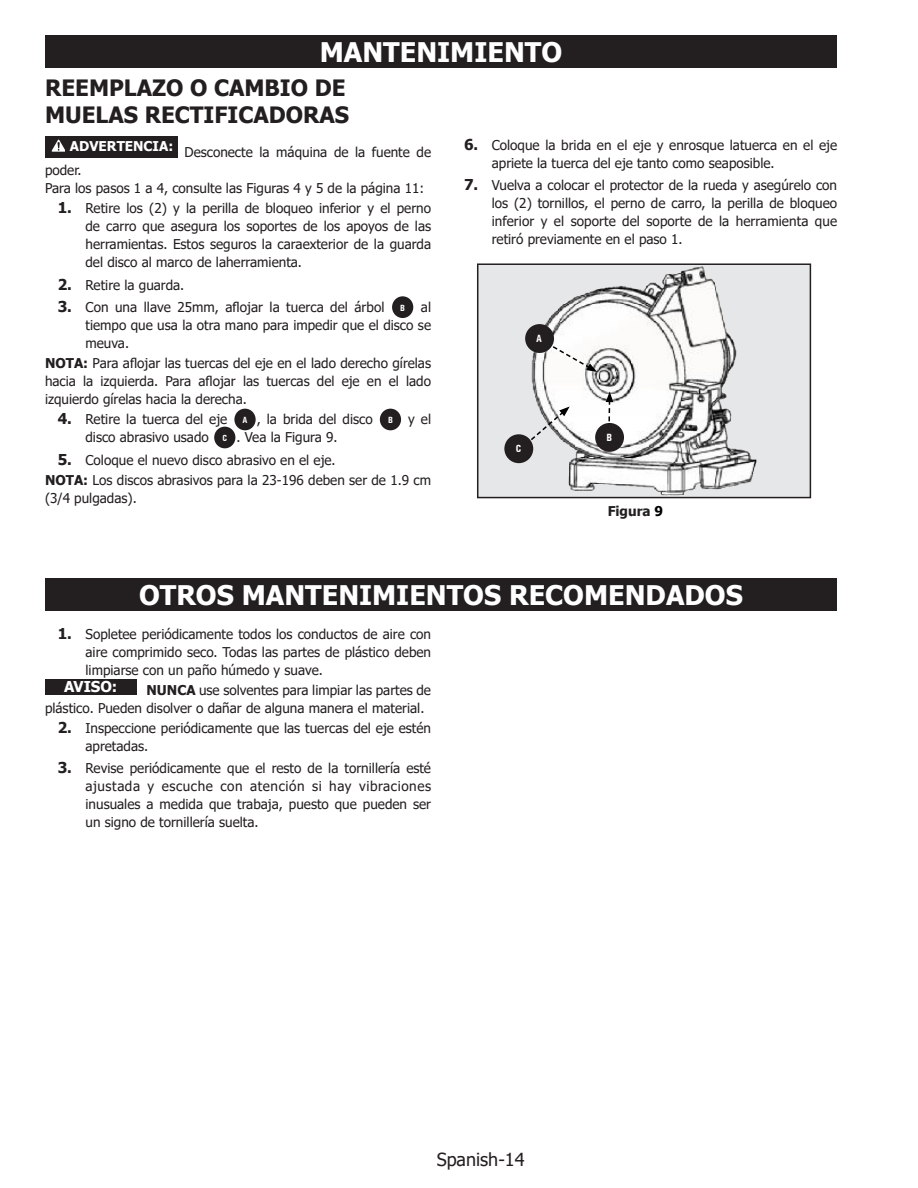
<style>
.page{position:relative;width:918px;height:1188px;background:#fff}
.page>*{position:absolute;margin:0;border:0;box-sizing:border-box;transform-origin:0 0}
.t1{font:700 27px "Tahoma";color:#fff}
.t2{font:700 22.5px/27px "Tahoma";color:#231f20}
.t3{font:18px "Tahoma";color:#231f20}
.t4{font:700 15px "Tahoma";letter-spacing:-.005em;color:#fff}
.t5{font:13.5px/18px "Tahoma";color:#231f20;text-align:justify}
.Body_Text_10_11{font:700 13.5px "Tahoma";color:#fff}
.t6{font:700 13.5px "Tahoma";color:#231f20}
.Table_of_Contents{font:700 condensed 10.5px "Univers";color:#fff}
.Table_of_Contents-2{font:700 condensed 9px "Univers";color:#fff}
.s1{font-weight:700;font-size:15px}
.s2{font-weight:700}
.s3{color:#000}
</style>
<div class="page">
<div style="left:45px;top:35px;width:792px;height:32px;background:#231f20"></div>
<div style="left:45px;top:578px;width:792px;height:32px;background:#231f20"></div>
<div style="left:45px;top:136px;width:105px;height:21px;background:#231f20"></div>
<svg style="left:52px;top:140px;width:13px;height:12px"></svg>
<div style="left:66px;top:136px;width:112px;height:21px;background:#231f20"></div>
<div style="left:392px;top:296px;width:21px;height:22px;background:#231f20;border-radius:50%"></div>
<div style="left:234px;top:409px;width:22px;height:21px;background:#231f20;border-radius:50%"></div>
<div style="left:380px;top:409px;width:21px;height:21px;background:#231f20;border-radius:50%"></div>
<div style="left:214px;top:427px;width:21px;height:21px;background:#231f20;border-radius:50%"></div>
<div style="left:45px;top:679px;width:91px;height:16px;background:#231f20"></div>
<div style="left:478px;top:264px;width:332px;height:234px;background:#e6e7e9"></div>
<img style="left:529px;top:266px;width:228px;height:229px">
<div style="left:477px;top:263px;width:334px;height:235px;border:2px solid #231f20"></div>
<svg style="left:551px;top:345px;width:46px;height:27px"></svg>
<svg style="left:606px;top:392px;width:7px;height:29px"></svg>
<svg style="left:529px;top:406px;width:41px;height:36px"></svg>
<div style="left:525px;top:324px;width:29px;height:29px;background:#231f20;border-radius:50%"></div>
<div style="left:595px;top:423px;width:29px;height:29px;background:#231f20;border-radius:50%"></div>
<div style="left:504px;top:434px;width:29px;height:29px;background:#231f20;border-radius:50%"></div>
<p class="t1" style="left:320px;top:33px;width:244px">MANTENIMIENTO</p>
<p class="t2" style="left:45px;top:75px;width:306px">REEMPLAZO O CAMBIO DE<br>MUELAS RECTIFICADORAS</p>
<p class="Body_Text_10_11" style="left:70px;top:137px;width:105px">ADVERTENCIA:</p>
<p class="t5" style="left:185px;top:144px;width:248px">Desconecte la máquina de la fuente de</p>
<p class="t5" style="left:45px;top:162px;width:38px">poder.</p>
<p class="t5" style="left:45px;top:180px;width:381px">Para los pasos 1 a 4, consulte las Figuras 4 y 5 de la página 11:</p>
<p class="t5" style="left:86px;top:200px;width:347px;text-indent:-28px"><span class="s1">1.</span> Retire los (2) y la perilla de bloqueo inferior y el perno de carro que asegura los soportes de los apoyos de las herramientas. Estos seguros la caraexterior de la guarda del disco al marco de laherramienta.</p>
<p class="t5" style="left:58px;top:277px;width:128px"><span class="s1">2.</span> Retire la guarda.</p>
<p class="t5" style="left:58px;top:299px;width:328px"><span class="s1">3.</span> Con una llave 25mm, aflojar la tuerca del árbol</p>
<p class="Table_of_Contents-2" style="left:400px;top:302px;width:6px">B</p>
<p class="t5" style="left:86px;top:299px;width:347px;text-indent:335px">al tiempo que usa la otra mano para impedir que el disco se meuva.</p>
<p class="t5" style="left:45px;top:355px;width:388px"><span class="s2">NOTA:</span> Para aflojar las tuercas del eje en el lado derecho gírelas hacia la izquierda. Para aflojar las tuercas del eje en el lado izquierdo gírelas hacia la derecha.</p>
<p class="t5" style="left:58px;top:411px;width:171px"><span class="s1">4.</span> Retire la tuerca del eje</p>
<p class="Table_of_Contents-2" style="left:243px;top:414px;width:6px">A</p>
<p class="t5" style="left:257px;top:411px;width:117px">, la brida del disco</p>
<p class="Table_of_Contents-2" style="left:388px;top:414px;width:6px">B</p>
<p class="t5" style="left:408px;top:411px;width:24px">y el</p>
<p class="t5" style="left:86px;top:429px;width:125px">disco abrasivo usado</p>
<p class="Table_of_Contents-2" style="left:222px;top:432px;width:6px">C</p>
<p class="t5" style="left:237px;top:429px;width:103px">. Vea la Figura 9.</p>
<p class="t5" style="left:58px;top:452px;width:279px"><span class="s1">5.</span> Coloque el nuevo disco abrasivo en el eje.</p>
<p class="t5" style="left:45px;top:472px;width:388px"><span class="s2">NOTA:</span> Los discos abrasivos para la 23-196 deben ser de 1.9 cm (3/4 pulgadas).</p>
<p class="t5" style="left:492px;top:137px;width:347px;text-indent:-28px"><span class="s1">6.</span> Coloque la brida en el eje y enrosque latuerca en el eje apriete la tuerca del eje tanto como seaposible.</p>
<p class="t5" style="left:492px;top:177px;width:347px;text-indent:-28px"><span class="s1">7.</span> Vuelva a colocar el protector de la rueda y asegúrelo con los (2) tornillos, el perno de carro, la perilla de bloqueo inferior y el soporte del soporte de la herramienta que retiró previamente en el paso 1.</p>
<p class="Table_of_Contents" style="left:536px;top:332px;width:7px">A</p>
<p class="Table_of_Contents" style="left:516px;top:442px;width:7px">C</p>
<p class="Table_of_Contents" style="left:606px;top:431px;width:7px">B</p>
<p class="t6" style="left:608px;top:502px;width:57px">Figura <span class="s3">9</span></p>
<p class="t1" style="left:139px;top:577px;width:605px">OTROS MANTENIMIENTOS RECOMENDADOS</p>
<p class="t5" style="left:86px;top:625px;width:347px;text-indent:-28px"><span class="s1">1.</span> Sopletee periódicamente todos los conductos de aire con aire comprimido seco. Todas las partes de plástico deben limpiarse con un paño húmedo y suave.</p>
<p class="t4" style="left:64px;top:677px;width:55px">AVISO:</p>
<p class="t5" style="left:45px;top:682px;width:388px;text-indent:102px"><span class="s2">NUNCA</span> use solventes para limpiar las partes de plástico. Pueden disolver o dañar de alguna manera el material.</p>
<p class="t5" style="left:86px;top:720px;width:347px;text-indent:-28px"><span class="s1">2.</span> Inspeccione periódicamente que las tuercas del eje estén apretadas.</p>
<p class="t5" style="left:86px;top:760px;width:347px;text-indent:-28px"><span class="s1">3.</span> Revise periódicamente que el resto de la tornillería esté ajustada y escuche con atención si hay vibraciones inusuales a medida que trabaja, puesto que pueden ser un signo de tornillería suelta.</p>
<h3 class="t3" style="left:437px;top:1147px;width:89px">Spanish-14</h3>
</div>
